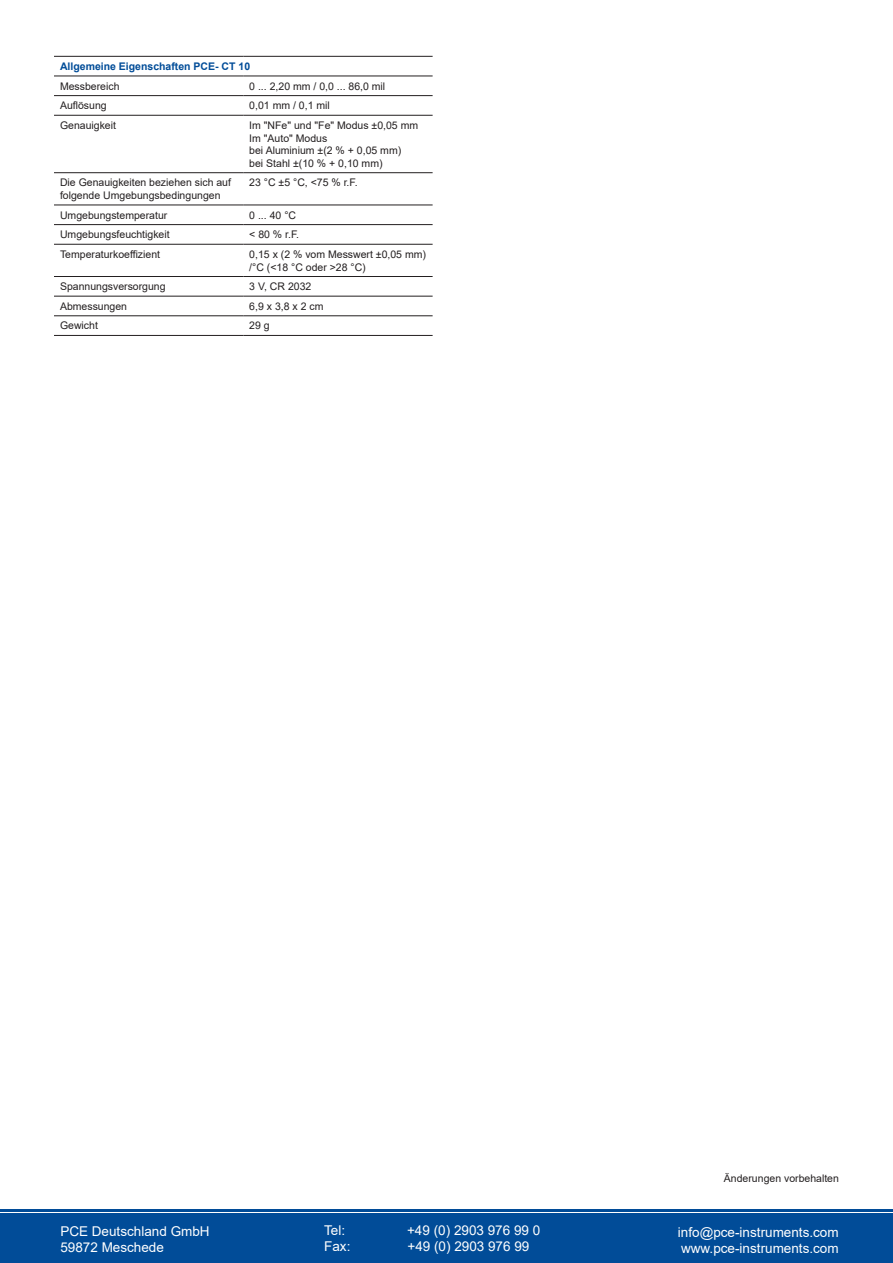
<style>
.page{position:relative;width:893px;height:1263px;background:#fff}
.page>*{position:absolute;margin:0;border:0;box-sizing:border-box;transform-origin:0 0}
.t1{font:13.5px/16.2px "Arial";color:#fff}
.t2{font:10.5px/12.6px "Arial";color:#231f20}
.t3{font:700 10.5px "Arial";color:#014c98}
</style>
<div class="page">
<div style="left:0;top:1213px;width:893px;height:50px;background:#014c98"></div>
<hr style="left:0;top:1209px;width:893px;height:2px;background:#014c98">
<hr style="left:54px;top:95px;width:189px;height:1px;background:#231f20">
<hr style="left:243px;top:95px;width:190px;height:1px;background:#231f20">
<hr style="left:54px;top:115px;width:189px;height:1px;background:#231f20">
<hr style="left:243px;top:115px;width:190px;height:1px;background:#231f20">
<hr style="left:54px;top:172px;width:189px;height:1px;background:#231f20">
<hr style="left:243px;top:172px;width:190px;height:1px;background:#231f20">
<hr style="left:54px;top:205px;width:189px;height:1px;background:#231f20">
<hr style="left:243px;top:205px;width:190px;height:1px;background:#231f20">
<hr style="left:54px;top:224px;width:189px;height:1px;background:#231f20">
<hr style="left:243px;top:224px;width:190px;height:1px;background:#231f20">
<hr style="left:54px;top:244px;width:189px;height:1px;background:#231f20">
<hr style="left:243px;top:244px;width:190px;height:1px;background:#231f20">
<hr style="left:54px;top:276px;width:189px;height:1px;background:#231f20">
<hr style="left:243px;top:276px;width:190px;height:1px;background:#231f20">
<hr style="left:54px;top:296px;width:189px;height:1px;background:#231f20">
<hr style="left:243px;top:296px;width:190px;height:1px;background:#231f20">
<hr style="left:54px;top:316px;width:189px;height:1px;background:#231f20">
<hr style="left:243px;top:316px;width:190px;height:1px;background:#231f20">
<hr style="left:54px;top:335px;width:189px;height:1px;background:#231f20">
<hr style="left:243px;top:335px;width:190px;height:1px;background:#231f20">
<hr style="left:54px;top:56px;width:189px;height:1px;background:#231f20">
<hr style="left:243px;top:56px;width:190px;height:1px;background:#231f20">
<hr style="left:54px;top:76px;width:189px;height:1px;background:#231f20">
<hr style="left:243px;top:76px;width:190px;height:1px;background:#231f20">
<p class="t3" style="left:60px;top:59px;width:192px">Allgemeine Eigenschaften PCE- CT 10</p>
<p class="t2" style="left:60px;top:80px;width:61px">Messbereich</p>
<p class="t2" style="left:249px;top:80px;width:137px">0 ... 2,20 mm / 0,0 ... 86,0 mil</p>
<p class="t2" style="left:60px;top:99px;width:48px">Auflösung</p>
<p class="t2" style="left:249px;top:99px;width:82px">0,01 mm / 0,1 mil</p>
<p class="t2" style="left:60px;top:119px;width:58px">Genauigkeit</p>
<p class="t2" style="left:249px;top:119px;width:170px">Im "NFe" und "Fe" Modus ±0,05 mm<br>Im "Auto" Modus<br>bei Aluminium ±(2 % + 0,05 mm)<br>bei Stahl ±(10 % + 0,10 mm)</p>
<p class="t2" style="left:60px;top:176px;width:173px">Die Genauigkeiten beziehen sich auf folgende Umgebungsbedingungen</p>
<p class="t2" style="left:249px;top:176px;width:110px">23 °C ±5 °C, &lt;75 % r.F.</p>
<p class="t2" style="left:60px;top:209px;width:109px">Umgebungstemperatur</p>
<p class="t2" style="left:249px;top:209px;width:48px">0 ... 40 °C</p>
<p class="t2" style="left:60px;top:228px;width:111px">Umgebungsfeuchtigkeit</p>
<p class="t2" style="left:249px;top:228px;width:51px">&lt; 80 % r.F.</p>
<p class="t2" style="left:60px;top:248px;width:102px">Temperaturkoeffizient</p>
<p class="t2" style="left:249px;top:248px;width:178px">0,15 x (2 % vom Messwert ±0,05 mm) /°C (&lt;18 °C oder &gt;28 °C)</p>
<p class="t2" style="left:60px;top:280px;width:107px">Spannungsversorgung</p>
<p class="t2" style="left:249px;top:280px;width:64px">3 V, CR 2032</p>
<p class="t2" style="left:60px;top:300px;width:69px">Abmessungen</p>
<p class="t2" style="left:249px;top:300px;width:76px">6,9 x 3,8 x 2 cm</p>
<p class="t2" style="left:60px;top:319px;width:39px">Gewicht</p>
<p class="t2" style="left:249px;top:319px;width:22px">29 g</p>
<p class="t1" style="left:60px;top:1223px;width:151px">PCE Deutschland GmbH<br>59872 Meschede</p>
<p class="t1" style="left:324px;top:1222px;width:23px">Tel:</p>
<p class="t1" style="left:407px;top:1222px;width:135px">+49 (0) 2903 976 99 0</p>
<p class="t1" style="left:324px;top:1238px;width:28px">Fax:</p>
<p class="t1" style="left:407px;top:1238px;width:123px">+49 (0) 2903 976 99</p>
<p class="t2" style="left:724px;top:1172px;width:116px">Änderungen vorbehalten</p>
<p class="t1" style="left:678px;top:1223px;width:162px">info@pce-instruments.com www.pce-instruments.com</p>
</div>
